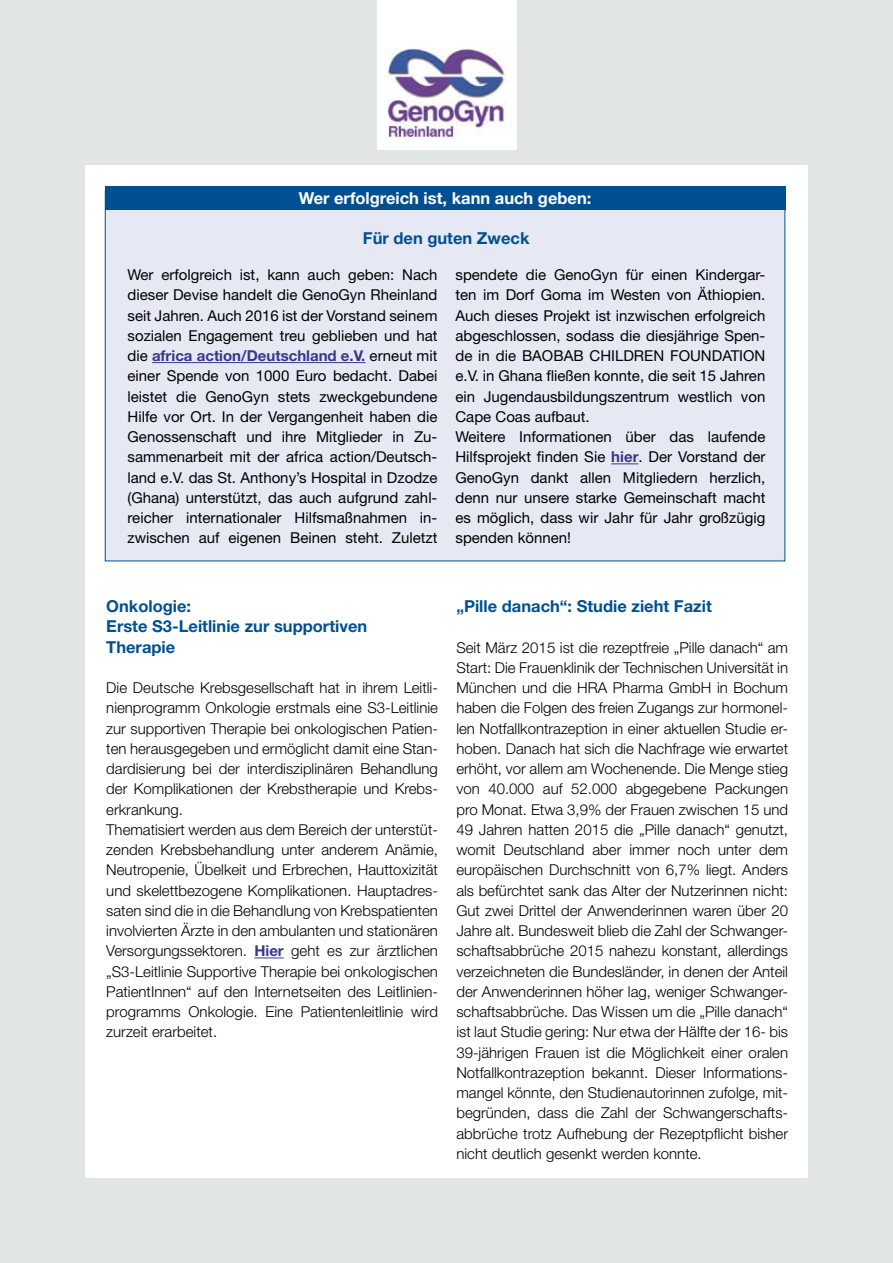
<style>
.page{position:relative;width:893px;height:1263px;background:#e1e5e6}
.page>*{position:absolute;margin:0;border:0;box-sizing:border-box;transform-origin:0 0}
.t1{font:700 16.5px/20.2px "Helvetica Neue";color:#005091}
.t2{font:700 16.5px "Helvetica Neue";color:#fff}
.t3{font:300 15px/20.2px "Helvetica Neue";color:#000}
.t4{font:15px/20.2px "Helvetica Neue";color:#000;text-align:justify}
.s1{font-weight:700;color:#39378b}
</style>
<div class="page">
<div style="left:85px;top:166px;width:723px;height:1012px;background:#fff"></div>
<div style="left:377px;top:0;width:140px;height:149px;background:#fff"></div>
<img style="left:388px;top:48px;width:117px;height:90px">
<hr style="left:254px;top:957px;width:30px;height:1px;background:#39378b">
<div style="left:105px;top:190px;width:680px;height:371px;background:#e6e9f3"></div>
<div style="left:105px;top:187px;width:680px;height:23px;background:#005091"></div>
<hr style="left:152px;top:362px;width:213px;height:1px;background:#39378b">
<svg style="left:611px;top:463px;width:27px;height:1px"></svg>
<p class="t2" style="left:299px;top:187px;width:294px">Wer erfolgreich ist, kann auch geben:</p>
<p class="t1" style="left:363px;top:227px;width:168px">Für den guten Zweck</p>
<p class="t4" style="left:128px;top:264px;width:311px">Wer erfolgreich ist, kann auch geben: Nach dieser Devise handelt die GenoGyn Rheinland seit Jahren. Auch 2016 ist der Vorstand seinem sozialen Engagement treu geblieben und hat die <span class="s1">africa action/Deutschland e.V.</span> erneut mit einer Spende von 1000 Euro bedacht. Dabei leistet die GenoGyn stets zweckgebundene Hilfe vor Ort. In der Vergangenheit haben die Genossenschaft und ihre Mitglieder in Zu&shy;sammenarbeit mit der africa action/Deutsch&shy;land e.V. das St. Anthony’s Hospital in Dzodze (Ghana) unterstützt, das auch aufgrund zahl&shy;reicher internationaler Hilfsmaßnahmen in&shy;zwischen auf eigenen Beinen steht. Zuletzt</p>
<p class="t4" style="left:455px;top:264px;width:311px;text-align:left">spendete die GenoGyn für einen Kindergar&shy;ten im Dorf Goma im Westen von Äthiopien.<br>Auch dieses Projekt ist inzwischen erfolgreich abgeschlossen, sodass die diesjährige Spen&shy;de in die BAOBAB CHILDREN FOUNDATION e.V. in Ghana fließen konnte, die seit 15 Jahren ein Jugendausbildungszentrum westlich von Cape Coas aufbaut.<br>Weitere Informationen über das laufende Hilfsprojekt finden Sie <span class="s1">hier</span>. Der Vorstand der GenoGyn dankt allen Mitgliedern herzlich, denn nur unsere starke Gemeinschaft macht es möglich, dass wir Jahr für Jahr großzügig spenden können!</p>
<p class="t1" style="left:106px;top:596px;width:262px">Onkologie:<br>Erste S3-Leitlinie zur supportiven<br>Therapie</p>
<p class="t3" style="left:106px;top:677px;width:333px">Die Deutsche Krebsgesellschaft hat in ihrem Leitli&shy;nienprogramm Onkologie erstmals eine S3-Leitlinie zur supportiven Therapie bei onkologischen Patien&shy;ten herausgegeben und ermöglicht damit eine Stan&shy;dardisierung bei der interdisziplinären Behandlung der Komplikationen der Krebstherapie und Krebs&shy;erkrankung.<br>Thematisiert werden aus dem Bereich der unterstüt&shy;zenden Krebsbehandlung unter anderem Anämie, Neutropenie, Übelkeit und Erbrechen, Hauttoxizität und skelettbezogene Komplikationen. Hauptadres&shy;saten sind die in die Behandlung von Krebspatienten involvierten Ärzte in den ambulanten und stationären Versorgungssektoren. <span class="s1">Hier</span> geht es zur ärztlichen „S3-Leitlinie Supportive Therapie bei onkologischen PatientInnen“ auf den Internetseiten des Leitlinien&shy;programms Onkologie. Eine Patientenleitlinie wird zurzeit erarbeitet.</p>
<p class="t1" style="left:456px;top:596px;width:257px">„Pille danach“: Studie zieht Fazit</p>
<p class="t3" style="left:456px;top:637px;width:333px;text-align:justify">Seit März 2015 ist die rezeptfreie „Pille danach“ am Start: Die Frauenklinik der Technischen Universität in München und die HRA Pharma GmbH in Bochum haben die Folgen des freien Zugangs zur hormonel&shy;len Notfallkontrazeption in einer aktuellen Studie er&shy;hoben. Danach hat sich die Nachfrage wie erwartet erhöht, vor allem am Wochenende. Die Menge stieg von 40.000 auf 52.000 abgegebene Packungen pro Monat. Etwa 3,9% der Frauen zwischen 15 und 49 Jahren hatten 2015 die „Pille danach“ genutzt, womit Deutschland aber immer noch unter dem europäischen Durchschnitt von 6,7% liegt. Anders als befürchtet sank das Alter der Nutzerinnen nicht:<br>Gut zwei Drittel der Anwenderinnen waren über 20<br>Jahre alt. Bundesweit blieb die Zahl der Schwanger&shy;schaftsabbrüche 2015 nahezu konstant, allerdings verzeichneten die Bundesländer, in denen der Anteil der Anwenderinnen höher lag, weniger Schwanger&shy;schaftsabbrüche. Das Wissen um die „Pille danach“ ist laut Studie gering: Nur etwa der Hälfte der 16- bis 39-jährigen Frauen ist die Möglichkeit einer oralen Notfallkontrazeption bekannt. Dieser Informations&shy;mangel könnte, den Studienautorinnen zufolge, mit&shy;begründen, dass die Zahl der Schwangerschafts&shy;abbrüche trotz Aufhebung der Rezeptpflicht bisher nicht deutlich gesenkt werden konnte.</p>
</div>
